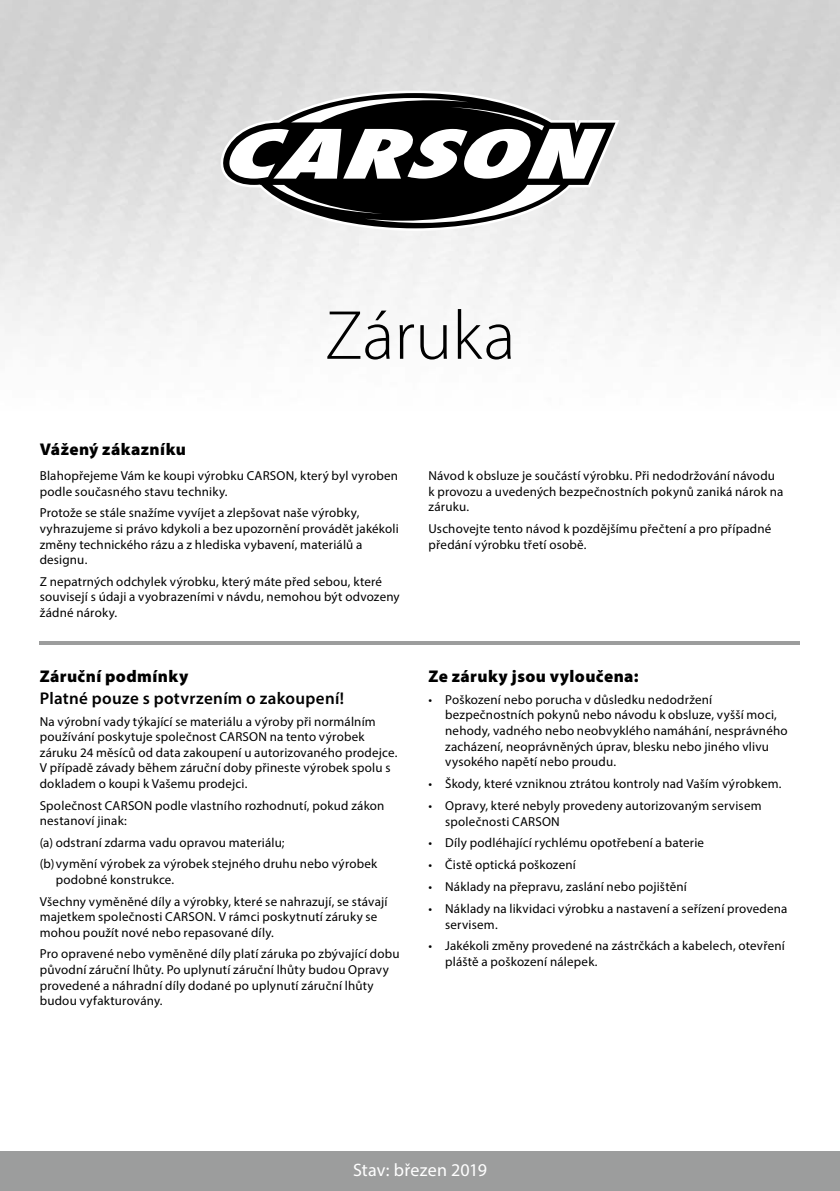
<style>
.page{position:relative;width:840px;height:1191px;background:#fff}
.page>*{position:absolute;margin:0;border:0;box-sizing:border-box;transform-origin:0 0}
.t1{font:300 70px "Myriad Pro";color:#000}
.t2{font:18px "Myriad Pro";letter-spacing:.01em;color:#fff}
.t3{font:900 17px "Myriad Pro";letter-spacing:.025em;color:#000}
.t4{font:600 17px "Myriad Pro";letter-spacing:.02em;color:#000}
.t5{font:13px/15.6px "Myriad Pro";letter-spacing:.015em;color:#000}
</style>
<div class="page">
<div style="left:0;top:1151px;width:839px;height:40px;background:#9c9d9d"></div>
<svg style="left:220px;top:91px;width:399px;height:140px;fill:#ebebeb"></svg>
<svg style="left:220px;top:93px;width:395px;height:135px;background:#bfbfbf"></svg>
<svg style="left:228px;top:98px;width:377px;height:125px"></svg>
<hr style="left:40px;top:641px;width:759px;height:4px;background:#9c9d9d">
<h1 class="t1" style="left:325px;top:293px;width:192px">Záruka</h1>
<h3 class="t3" style="left:40px;top:438px;width:148px">Vážený zákazníku</h3>
<p class="t5" style="left:40px;top:468px;width:359px">Blahopřejeme Vám ke koupi výrobku CARSON, který byl vyroben podle současného stavu techniky.</p>
<p class="t5" style="left:40px;top:505px;width:360px">Protože se stále snažíme vyvíjet a zlepšovat naše výrobky, vyhrazujeme si právo kdykoli a bez upozornění provádět jakékoli změny technického rázu a z hlediska vybavení, materiálů a designu.</p>
<p class="t5" style="left:40px;top:573px;width:361px">Z nepatrných odchylek výrobku, který máte před sebou, které souvisejí s údaji a vyobrazeními v návdu, nemohou být odvozeny žádné nároky.</p>
<h3 class="t3" style="left:40px;top:665px;width:150px">Záruční podmínky</h3>
<h3 class="t4" style="left:40px;top:687px;width:306px">Platné pouze s potvrzením o zakoupení!</h3>
<p class="t5" style="left:40px;top:713px;width:359px">Na výrobní vady týkající se materiálu a výroby při normálním používání poskytuje společnost CARSON na tento výrobek záruku 24 měsíců od data zakoupení u autorizovaného prodejce.<br>V případě závady během záruční doby přineste výrobek spolu s dokladem o koupi k Vašemu prodejci.</p>
<p class="t5" style="left:40px;top:797px;width:346px">Společnost CARSON podle vlastního rozhodnutí, pokud zákon nestanoví jinak:</p>
<p class="t5" style="left:40px;top:831px;width:339px;line-height:21.6px">(a) odstraní zdarma vadu opravou materiálu;<br>(b)vymění výrobek za výrobek stejného druhu nebo výrobek</p>
<p class="t5" style="left:40px;top:868px;width:349px;line-height:21.6px;text-indent:16px">podobné konstrukce.<br>Všechny vyměněné díly a výrobky, které se nahrazují, se stávají</p>
<p class="t5" style="left:40px;top:909px;width:339px">majetkem společnosti CARSON. V rámci poskytnutí záruky se mohou použít nové nebo repasované díly.</p>
<p class="t5" style="left:40px;top:946px;width:361px">Pro opravené nebo vyměněné díly platí záruka po zbývající dobu původní záruční lhůty. Po uplynutí záruční lhůty budou Opravy provedené a náhradní díly dodané po uplynutí záruční lhůty budou vyfakturovány.</p>
<p class="t5" style="left:428px;top:468px;width:356px">Návod k obsluze je součástí výrobku. Při nedodržování návodu k provozu a uvedených bezpečnostních pokynů zaniká nárok na záruku.</p>
<p class="t5" style="left:428px;top:520px;width:344px">Uschovejte tento návod k pozdějšímu přečtení a pro případné předání výrobku třetí osobě.</p>
<h3 class="t3" style="left:428px;top:665px;width:211px">Ze záruky jsou vyloučena:</h3>
<p class="t5" style="left:445px;top:691px;width:344px;text-indent:-17px">• Poškození nebo porucha v důsledku nedodržení bezpečnostních pokynů nebo návodu k obsluze, vyšší moci, nehody, vadného nebo neobvyklého namáhání, nesprávného zacházení, neoprávněných úprav, blesku nebo jiného vlivu vysokého napětí nebo proudu.</p>
<p class="t5" style="left:428px;top:775px;width:354px">• Škody, které vzniknou ztrátou kontroly nad Vaším výrobkem.</p>
<p class="t5" style="left:445px;top:797px;width:318px;text-indent:-17px">• Opravy, které nebyly provedeny autorizovaným servisem společnosti CARSON</p>
<p class="t5" style="left:428px;top:835px;width:277px">• Díly podléhající rychlému opotřebení a baterie</p>
<p class="t5" style="left:428px;top:857px;width:149px">• Čistě optická poškození</p>
<p class="t5" style="left:428px;top:878px;width:260px">• Náklady na přepravu, zaslání nebo pojištění</p>
<p class="t5" style="left:445px;top:900px;width:343px;text-indent:-17px">• Náklady na likvidaci výrobku a nastavení a seřízení provedena servisem.</p>
<p class="t5" style="left:445px;top:938px;width:341px;text-indent:-17px">• Jakékoli změny provedené na zástrčkách a kabelech, otevření pláště a poškození nálepek.</p>
<h2 class="t2" style="left:353px;top:1159px;width:135px">Stav: březen 2019</h2>
</div>
